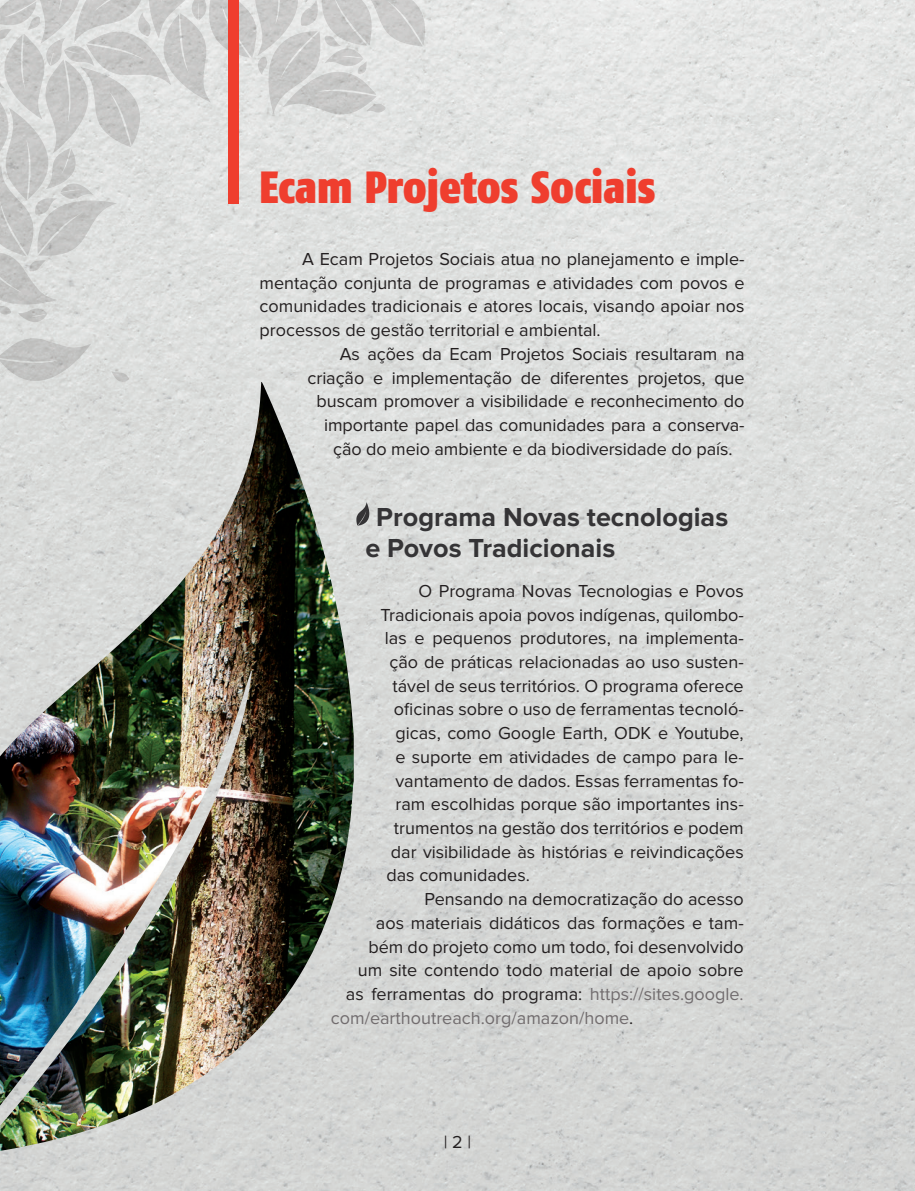
<style>
.page{position:relative;width:915px;height:1191px;background:#fff}
.page>*{position:absolute;margin:0;border:0;box-sizing:border-box;transform-origin:0 0}
.TITULO{font:900 45px "Fago Co";color:#ef3e2e}
.SUB_TITULO{font:700 27px/31px "Proxima Nova";color:#353436}
.TEXTO{font:18px/23.7px "Proxima Nova";color:#231f20;text-align:justify}
.TEXTO-2{font:18px "Proxima Nova";color:#716c6e}
.s1{color:#716c6e}
.s2{color:#231f20}
</style>
<div class="page">
<img style="left:0;top:0;width:914px;height:1191px">
<svg style="left:0;top:337px;width:91px;height:45px;background:#cccdcb"></svg>
<svg style="left:112px;top:371px;width:17px;height:11px"></svg>
<svg style="left:0;top:0;width:425px;height:322px;background:#d8d9d8"></svg>
<img style="left:0;top:382px;width:353px;height:768px">
<svg style="left:356px;top:502px;width:13px;height:23px"></svg>
<div style="left:227px;top:0;width:11px;height:203px;background:#ef3e2e"></div>
<p class="TITULO" style="left:259px;top:160px;width:397px">Ecam Projetos Sociais</p>
<p class="TEXTO" style="left:259px;top:248px;width:486px;text-indent:43px">A Ecam Projetos Sociais atua no planejamento e imple&shy;mentação conjunta de programas e atividades com povos e comunidades tradicionais e atores locais, visando apoiar nos processos de gestão territorial e ambiental.</p>
<p class="TEXTO" style="left:339px;top:343px;width:406px">As ações da Ecam Projetos Sociais resultaram na</p>
<p class="TEXTO" style="left:307px;top:366px;width:438px">criação e implementação de diferentes projetos, que</p>
<p class="TEXTO" style="left:316px;top:390px;width:429px">buscam promover a visibilidade e reconhecimento do</p>
<p class="TEXTO" style="left:324px;top:414px;width:422px">importante papel das comunidades para a conserva-</p>
<p class="TEXTO" style="left:333px;top:437px;width:401px">ção do meio ambiente e da biodiversidade do país.</p>
<p class="SUB_TITULO" style="left:365px;top:502px;width:364px;text-indent:11px">Programa Novas tecnologias e Povos Tradicionais</p>
<p class="TEXTO" style="left:418px;top:580px;width:326px">O Programa Novas Tecnologias e Povos</p>
<p class="TEXTO" style="left:380px;top:603px;width:365px">Tradicionais apoia povos indígenas, quilombo-</p>
<p class="TEXTO" style="left:385px;top:627px;width:360px">las e pequenos produtores, na implementa-</p>
<p class="TEXTO" style="left:389px;top:651px;width:356px">ção de práticas relacionadas ao uso susten-</p>
<p class="TEXTO" style="left:392px;top:674px;width:353px">tável de seus territórios. O programa oferece</p>
<p class="TEXTO" style="left:394px;top:698px;width:351px">oficinas sobre o uso de ferramentas tecnoló-</p>
<p class="TEXTO" style="left:395px;top:722px;width:349px">gicas, como Google Earth, ODK e Youtube,</p>
<p class="TEXTO" style="left:395px;top:746px;width:350px">e suporte em atividades de campo para le-</p>
<p class="TEXTO" style="left:395px;top:769px;width:350px">vantamento de dados. Essas ferramentas fo-</p>
<p class="TEXTO" style="left:395px;top:793px;width:350px">ram escolhidas porque são importantes ins-</p>
<p class="TEXTO" style="left:394px;top:817px;width:351px">trumentos na gestão dos territórios e podem</p>
<p class="TEXTO" style="left:391px;top:840px;width:354px">dar visibilidade às histórias e reivindicações</p>
<p class="TEXTO" style="left:386px;top:864px;width:145px">das comunidades.</p>
<p class="TEXTO" style="left:424px;top:888px;width:320px">Pensando na democratização do acesso</p>
<p class="TEXTO" style="left:376px;top:911px;width:369px">aos materiais didáticos das formações e tam-</p>
<p class="TEXTO" style="left:368px;top:935px;width:377px">bém do projeto como um todo, foi desenvolvido</p>
<p class="TEXTO" style="left:358px;top:959px;width:387px">um site contendo todo material de apoio sobre</p>
<p class="TEXTO" style="left:346px;top:983px;width:399px">as ferramentas do programa: <span class="s1">https://sites.google.</span></p>
<p class="TEXTO-2" style="left:331px;top:1009px;width:304px">com/earthoutreach.org/amazon/home<span class="s2">.</span></p>
<p class="TEXTO" style="left:443px;top:1131px;width:29px">| 2 |</p>
</div>
